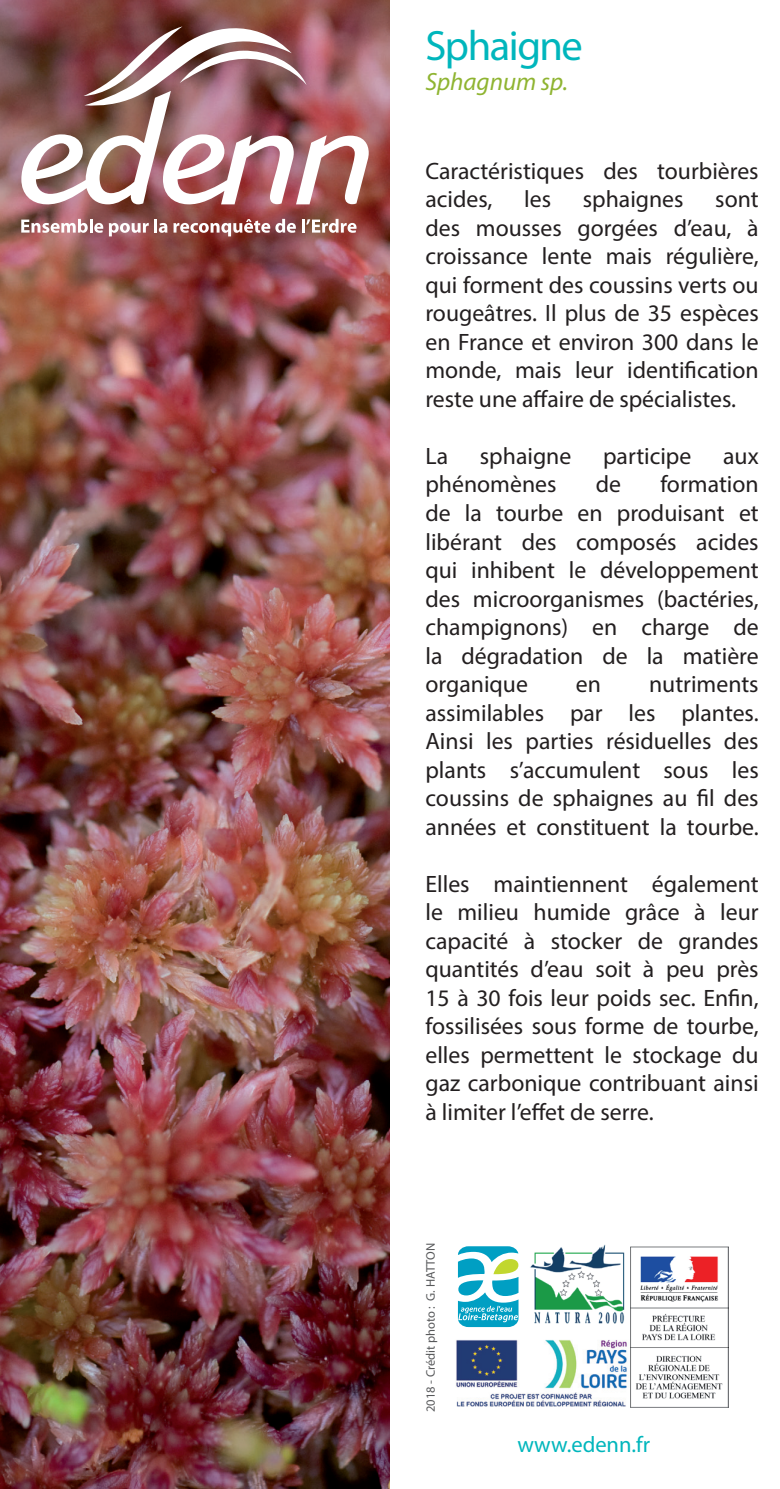
<style>
.page{position:relative;width:780px;height:1489px;background:#fff}
.page>*{position:absolute;margin:0;border:0;box-sizing:border-box;transform-origin:0 0}
.t1{font:42.5px "Myriad Pro";letter-spacing:-.035em;color:#00b6bc}
.t2{font:italic 25px "Myriad Pro";color:#8fb431}
.t3{font:23.75px/28.5px "Myriad Pro";color:#231f20;text-align:justify}
.t4{font:22.5px "Myriad Pro";color:#00b6bc}
.t5{font:12.5px "Myriad Pro";color:#57585a}
</style>
<div class="page">
<img style="left:0;top:0;width:390px;height:1488px">
<svg style="left:21px;top:219px;width:82px;height:14px"></svg>
<svg style="left:109px;top:219px;width:58px;height:17px"></svg>
<svg style="left:173px;top:219px;width:183px;height:17px"></svg>
<img style="left:21px;top:21px;width:348px;height:184px">
<img style="left:530px;top:1244px;width:95px;height:80px">
<svg style="left:457px;top:1246px;width:62px;height:82px"></svg>
<img style="left:456px;top:1340px;width:175px;height:68px">
<img style="left:630px;top:1246px;width:98px;height:161px">
<h1 class="t1" style="left:425px;top:20px;width:159px">Sphaigne</h1>
<p class="t2" style="left:425px;top:66px;width:144px">Sphagnum sp.</p>
<p class="t3" style="left:425px;top:156px;width:335px">Caractéristiques des tourbières acides,</p>
<p class="t3" style="left:524px;top:185px;width:28px">les</p>
<p class="t3" style="left:582px;top:185px;width:102px">sphaignes</p>
<p class="t3" style="left:425px;top:185px;width:335px;text-indent:290px">sont des mousses gorgées d’eau, à croissance lente mais régulière, qui forment des coussins verts ou rougeâtres. Il plus de 35 espèces en France et environ 300 dans le monde, mais leur identification reste une affaire de spécialistes.</p>
<p class="t3" style="left:425px;top:441px;width:24px">La</p>
<p class="t3" style="left:480px;top:441px;width:93px">sphaigne</p>
<p class="t3" style="left:603px;top:441px;width:90px">participe</p>
<p class="t3" style="left:723px;top:441px;width:37px">aux</p>
<p class="t3" style="left:425px;top:470px;width:133px">phénomènes</p>
<p class="t3" style="left:595px;top:470px;width:27px">de</p>
<p class="t3" style="left:425px;top:470px;width:335px;text-indent:235px">formation de la tourbe en produisant et libérant des composés acides qui inhibent le développement des microorganismes (bactéries, champignons) en charge de la dégradation de la matière organique</p>
<p class="t3" style="left:425px;top:669px;width:335px;text-indent:223px">nutriments assimilables par les plantes.<br>Ainsi les parties résiduelles des plants s’accumulent sous les coussins de sphaignes au fil des années et constituent la tourbe.</p>
<p class="t3" style="left:425px;top:869px;width:335px">Elles maintiennent également le milieu humide grâce à leur capacité à stocker de grandes quantités d’eau soit à peu près 15 à 30 fois leur poids sec. Enfin, fossilisées sous forme de tourbe, elles permettent le stockage du gaz carbonique contribuant ainsi à limiter l’effet de serre.</p>
<p class="t3" style="left:576px;top:669px;width:27px">en</p>
<p class="t5" style="left:423px;top:1411px;width:170px;rotate:-90deg">2018 - Crédit photo : G. HATTON</p>
<p class="t4" style="left:517px;top:1429px;width:134px">www.edenn.fr</p>
</div>
